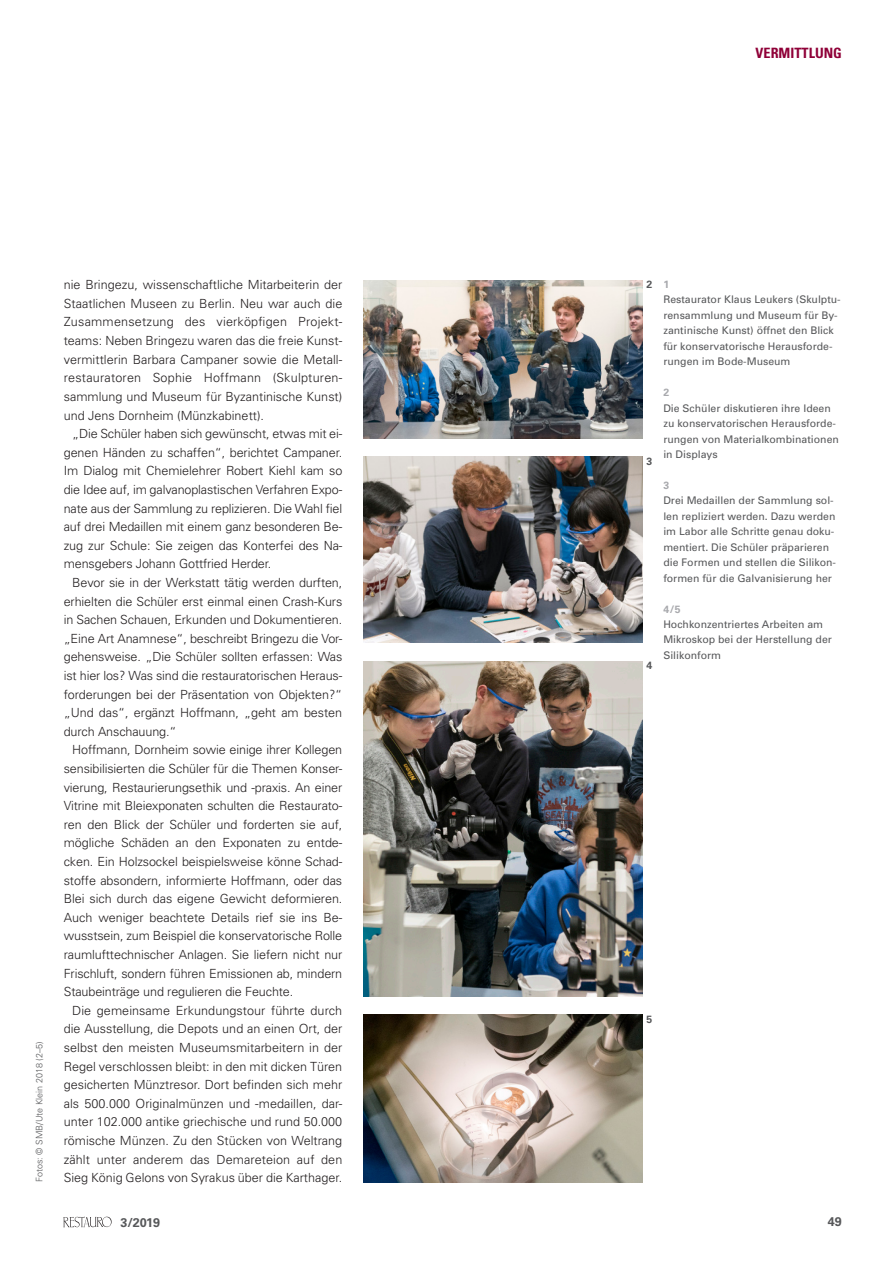
<style>
.page{position:relative;width:893px;height:1263px;background:#fff}
.page>*{position:absolute;margin:0;border:0;box-sizing:border-box;transform-origin:0 0}
.t1{font:700 condensed 14.25px "Univers";color:#8f0038}
.HT_SP_Copy-2{font:300 12.6px/18.6px "Univers";letter-spacing:-.005em;color:#231f20;text-align:justify}
.t2{font:700 12.6px "Univers";letter-spacing:-.01em;color:#57585a}
.BU_ohne_Raster{font:10.5px/15.5px "Univers";color:#57585a}
.BU_ohne_Raster-2{font:700 10.5px "Univers";color:#a8a9ad}
.BildNr_li{font:700 10.5px "Univers";color:#57585a}
.BiNw{font:300 9px "Univers";color:#57585a}
</style>
<div class="page">
<img style="left:63px;top:1217px;width:48px;height:10px">
<img style="left:364px;top:280px;width:278px;height:158px">
<img style="left:364px;top:457px;width:278px;height:186px">
<img style="left:364px;top:661px;width:278px;height:335px">
<img style="left:364px;top:1015px;width:278px;height:167px">
<p class="t1" style="left:756px;top:44px;width:88px">VERMITTLUNG</p>
<p class="BiNw" style="left:34px;top:1182px;width:142px;rotate:-90deg">Fotos: © SMB/Ute Klein 2018 (2–5)</p>
<p class="HT_SP_Copy-2" style="left:64px;top:275px;width:280px">nie Bringezu, wissenschaftliche Mitarbeiterin der Staatlichen Museen zu Berlin. Neu war auch die Zusammensetzung des vierköpfigen Projekt&shy;teams: Neben Bringezu waren das die freie Kunst&shy;vermittlerin Barbara Campaner sowie die Metall&shy;restauratoren Sophie Hoffmann (Skulpturen&shy;sammlung und Museum für Byzantinische Kunst) und Jens Dornheim (Münzkabinett).</p>
<p class="HT_SP_Copy-2" style="left:64px;top:424px;width:280px;text-indent:9px">„Die Schüler haben sich gewünscht, etwas mit ei&shy;genen Händen zu schaffen“, berichtet Campaner.<br>Im Dialog mit Chemielehrer Robert Kiehl kam so die Idee auf, im galvanoplastischen Verfahren Expo&shy;nate aus der Sammlung zu replizieren. Die Wahl fiel auf drei Medaillen mit einem ganz besonderen Be&shy;zug zur Schule: Sie zeigen das Konterfei des Na&shy;mensgebers Johann Gottfried Herder.</p>
<p class="HT_SP_Copy-2" style="left:64px;top:573px;width:280px;text-indent:9px">Bevor sie in der Werkstatt tätig werden durften, erhielten die Schüler erst einmal einen Crash-Kurs in Sachen Schauen, Erkunden und Dokumentieren. „Eine Art Anamnese“, beschreibt Bringezu die Vor&shy;gehensweise. „Die Schüler sollten erfassen: Was ist hier los? Was sind die restauratorischen Heraus&shy;forderungen bei der Präsentation von Objekten?“ „Und das“, ergänzt Hoffmann, „geht am besten durch Anschauung.“</p>
<p class="HT_SP_Copy-2" style="left:64px;top:740px;width:280px;text-indent:9px">Hoffmann, Dornheim sowie einige ihrer Kollegen sensibilisierten die Schüler für die Themen Konser&shy;vierung, Restaurierungsethik und -praxis. An einer Vitrine mit Bleiexponaten schulten die Restaurato&shy;ren den Blick der Schüler und forderten sie auf, mögliche Schäden an den Exponaten zu entde&shy;cken. Ein Holzsockel beispielsweise könne Schad&shy;stoffe absondern, informierte Hoffmann, oder das Blei sich durch das eigene Gewicht deformieren.<br>Auch weniger beachtete Details rief sie ins Be&shy;wusstsein, zum Beispiel die konservatorische Rolle raumlufttechnischer Anlagen. Sie liefern nicht nur Frischluft, sondern führen Emissionen ab, mindern Staubeinträge und regulieren die Feuchte.</p>
<p class="HT_SP_Copy-2" style="left:64px;top:1001px;width:280px;text-indent:9px">Die gemeinsame Erkundungstour führte durch die Ausstellung, die Depots und an einen Ort, der selbst den meisten Museumsmitarbeitern in der Regel verschlossen bleibt: in den mit dicken Türen gesicherten Münztresor. Dort befinden sich mehr als 500.000 Originalmünzen und -medaillen, dar&shy;unter 102.000 antike griechische und rund 50.000 römische Münzen. Zu den Stücken von Weltrang zählt unter anderem das Demareteion auf den Sieg König Gelons von Syrakus über die Karthager.</p>
<p class="BildNr_li" style="left:646px;top:278px;width:7px">2</p>
<p class="BildNr_li" style="left:646px;top:455px;width:7px">3</p>
<p class="BildNr_li" style="left:646px;top:659px;width:7px">4</p>
<p class="BU_ohne_Raster-2" style="left:663px;top:278px;width:7px">1</p>
<p class="BU_ohne_Raster" style="left:663px;top:292px;width:179px">Restaurator Klaus Leukers (Skulptu&shy;rensammlung und Museum für By&shy;zantinische Kunst) öffnet den Blick für konservatorische Herausforde&shy;rungen im Bode-Museum</p>
<p class="BU_ohne_Raster-2" style="left:663px;top:386px;width:7px">2</p>
<p class="BU_ohne_Raster" style="left:663px;top:400px;width:177px">Die Schüler diskutieren ihre Ideen zu konservatorischen Herausforde&shy;rungen von Materialkombinationen in Displays</p>
<p class="BU_ohne_Raster-2" style="left:663px;top:479px;width:7px">3</p>
<p class="BU_ohne_Raster" style="left:663px;top:493px;width:174px">Drei Medaillen der Sammlung sol&shy;len repliziert werden. Dazu werden im Labor alle Schritte genau doku&shy;mentiert. Die Schüler präparieren die Formen und stellen die Silikon&shy;formen für die Galvanisierung her</p>
<p class="BU_ohne_Raster-2" style="left:663px;top:603px;width:19px">4/5</p>
<p class="BU_ohne_Raster" style="left:663px;top:616px;width:170px">Hochkonzentriertes Arbeiten am<br>Mikroskop bei der Herstellung der<br>Silikonform</p>
<p class="BildNr_li" style="left:646px;top:1013px;width:7px">5</p>
<p class="t2" style="left:120px;top:1215px;width:41px">3/2019</p>
<p class="t2" style="left:828px;top:1214px;width:16px">49</p>
</div>
